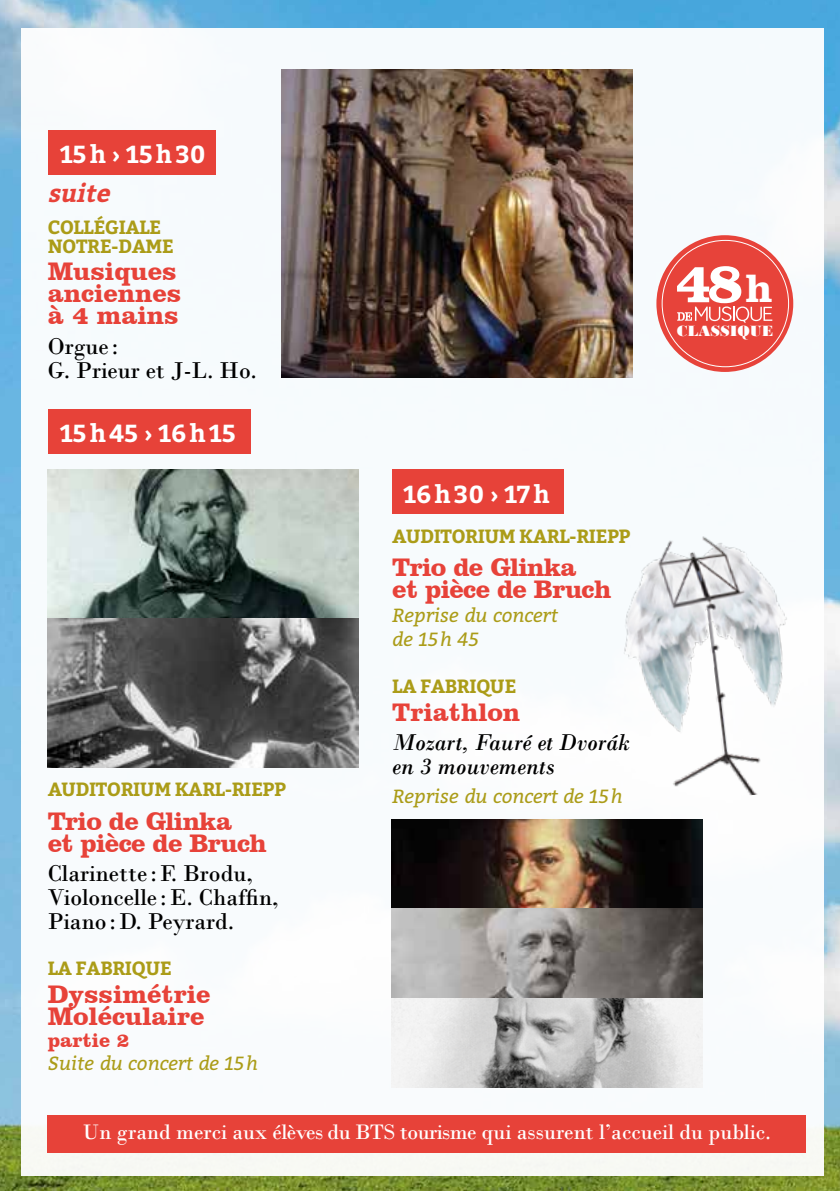
<style>
.page{position:relative;width:840px;height:1191px;background:#fff}
.page>*{position:absolute;margin:0;border:0;box-sizing:border-box;transform-origin:0 0}
.t1{font:700 57.4px "Clarendon BT";color:#fff}
.t2{font:700 26px/22px "Clarendon BT";color:#e74239}
.t3{font:700 26px/22px "Clarendon BT";letter-spacing:-.025em;color:#e74239}
.t4{font:700 24.6px "Bitter";letter-spacing:.06em;color:#fff}
.t5{font:italic 700 24.6px "Bitter";color:#e74239}
.t6{font:24px/24px "Bodoni";color:#000}
.t7{font:italic 24px/24px "Bodoni";color:#000}
.t8{font:22px "Bodoni";color:#fff}
.t9{font:700 20px "Clarendon BT";color:#e74239}
.t10{font:700 19px/19px "Bitter";letter-spacing:-.025em;color:#ab9c18}
.t11{font:italic 19px/24px "Bitter";letter-spacing:-.01em;color:#ab9c18}
.t12{font:15.6px "Bodoni MT Black";color:#fff}
.s1{font-size:40.6px}
</style>
<div class="page">
<img style="left:0;top:0;width:839px;height:1191px">
<div style="left:21px;top:28px;width:802px;height:1147px;background:#f7fbfd"></div>
<div style="left:48px;top:1115px;width:757px;height:37px;background:#e74239"></div>
<div style="left:48px;top:410px;width:202px;height:44px;background:#e74239"></div>
<div style="left:392px;top:469px;width:171px;height:44px;background:#e74239"></div>
<div style="left:656px;top:235px;width:136px;height:137px;background:#e7433a;border-radius:50%"></div>
<svg style="left:677px;top:306px;width:94px;height:16px"></svg>
<img style="left:281px;top:69px;width:350px;height:308px">
<div style="left:48px;top:131px;width:167px;height:44px;background:#e74239"></div>
<img style="left:624px;top:536px;width:163px;height:260px">
<img style="left:48px;top:469px;width:310px;height:298px">
<img style="left:391px;top:819px;width:311px;height:268px">
<p class="t4" style="left:60px;top:139px;width:147px">15h › 15h30</p>
<p class="t5" style="left:48px;top:179px;width:69px">suite</p>
<p class="t10" style="left:48px;top:217px;width:127px">COLLÉGIALE<br>NOTRE-DAME</p>
<h2 class="t2" style="left:48px;top:260px;width:135px">Musiques anciennes à 4 mains</h2>
<p class="t6" style="left:48px;top:334px;width:210px">Orgue :<br>G. Prieur et J-L. Ho.</p>
<p class="t4" style="left:60px;top:418px;width:177px">15h45 › 16h15</p>
<p class="t10" style="left:48px;top:780px;width:240px">AUDITORIUM KARL-RIEPP</p>
<h2 class="t3" style="left:48px;top:809px;width:220px">Trio de Glinka<br>et pièce de Bruch</h2>
<p class="t6" style="left:48px;top:861px;width:232px">Clarinette :F. Brodu,<br>Violoncelle : E. Chaffin,<br>Piano :D. Peyrard.</p>
<p class="t10" style="left:48px;top:959px;width:125px">LA FABRIQUE</p>
<h2 class="t2" style="left:48px;top:982px;width:164px">Dyssimétrie<br>Moléculaire</h2>
<p class="t9" style="left:48px;top:1027px;width:83px">partie 2</p>
<p class="t11" style="left:48px;top:1050px;width:212px">Suite du concert de 15h</p>
<h1 class="t1" style="left:674px;top:247px;width:99px">48<span class="s1">h</span></h1>
<p class="t12" style="left:676px;top:321px;width:98px">CLASSIQUE</p>
<p class="t4" style="left:403px;top:479px;width:148px">16h30 › 17h</p>
<p class="t10" style="left:392px;top:527px;width:240px">AUDITORIUM KARL-RIEPP</p>
<h2 class="t3" style="left:392px;top:556px;width:220px">Trio de Glinka<br>et pièce de Bruch</h2>
<p class="t11" style="left:392px;top:602px;width:167px">Reprise du concert de 15h 45</p>
<p class="t10" style="left:392px;top:677px;width:125px">LA FABRIQUE</p>
<h2 class="t2" style="left:392px;top:700px;width:129px">Triathlon</h2>
<p class="t7" style="left:392px;top:730px;width:239px">Mozart, Fauré et Dvorák en 3 mouvements</p>
<p class="t11" style="left:392px;top:782px;width:232px">Reprise du concert de 15h</p>
<p class="t8" style="left:83px;top:1119px;width:689px">Un grand merci aux élèves du BTS tourisme qui assurent l’accueil du public.</p>
</div>
